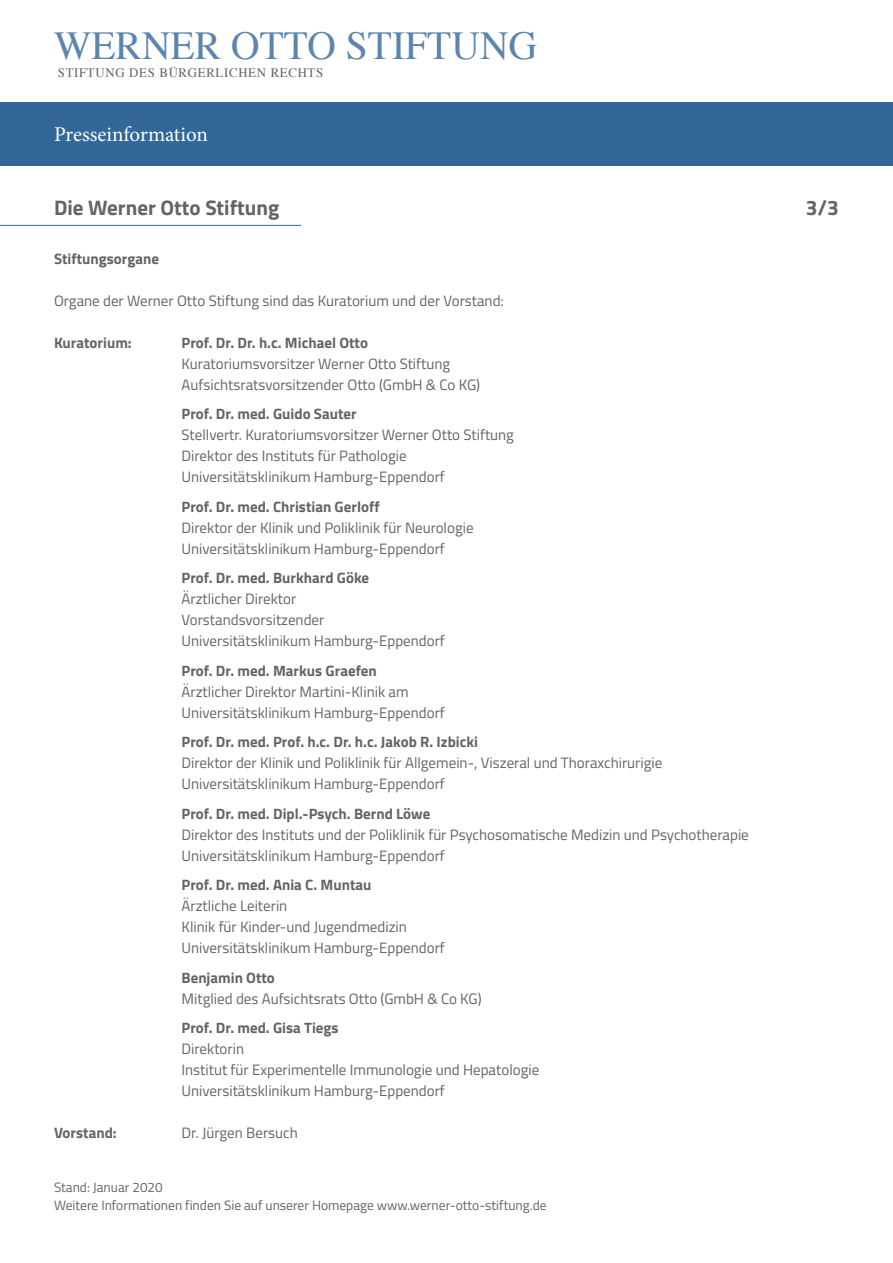
<style>
.page{position:relative;width:893px;height:1263px;background:#fff}
.page>*{position:absolute;margin:0;border:0;box-sizing:border-box;transform-origin:0 0}
.t1{font:39.6px "Times";color:#5c85ad}
.t2{font:700 21px "Titillium Web";color:#646464}
.t3{font:21px "Minion Pro";color:#fff}
.t4{font:15px/21px "Titillium Web";color:#646464}
.t5{font:700 15px "Titillium Web";color:#646464}
.t6{font:13.5px/18px "Titillium Web";color:#646464}
.t7{font:12.9px "Times";letter-spacing:.05em;color:#646464}
</style>
<div class="page">
<div style="left:0;top:102px;width:893px;height:64px;background:#336799"></div>
<hr style="left:0;top:225px;width:301px;height:1px;background:#336799">
<h1 class="t1" style="left:54px;top:9px;width:485px">WERNER OTTO STIFTUNG</h1>
<p class="t7" style="left:58px;top:61px;width:267px">STIFTUNG DES BÜRGERLICHEN RECHTS</p>
<h2 class="t3" style="left:54px;top:120px;width:156px">Presseinformation</h2>
<h2 class="t2" style="left:54px;top:192px;width:227px">Die Werner Otto Stiftung</h2>
<h2 class="t2" style="left:806px;top:192px;width:35px">3/3</h2>
<p class="t5" style="left:54px;top:247px;width:107px">Stiftungsorgane</p>
<p class="t4" style="left:54px;top:289px;width:451px">Organe der Werner Otto Stiftung sind das Kuratorium und der Vorstand:</p>
<p class="t5" style="left:54px;top:331px;width:79px">Kuratorium:</p>
<p class="t5" style="left:182px;top:331px;width:188px">Prof. Dr. Dr. h.c. Michael Otto</p>
<p class="t4" style="left:182px;top:352px;width:300px">Kuratoriumsvorsitzer Werner Otto Stiftung<br>Aufsichtsratsvorsitzender Otto (GmbH &amp; Co KG)</p>
<p class="t5" style="left:182px;top:402px;width:177px">Prof. Dr. med. Guido Sauter</p>
<p class="t4" style="left:182px;top:424px;width:334px">Stellvertr. Kuratoriumsvorsitzer Werner Otto Stiftung<br>Direktor des Instituts für Pathologie<br>Universitätsklinikum Hamburg-Eppendorf</p>
<p class="t5" style="left:182px;top:495px;width:200px">Prof. Dr. med. Christian Gerloff</p>
<p class="t4" style="left:182px;top:516px;width:293px">Direktor der Klinik und Poliklinik für Neurologie<br>Universitätsklinikum Hamburg-Eppendorf</p>
<p class="t5" style="left:182px;top:566px;width:189px">Prof. Dr. med. Burkhard Göke</p>
<p class="t4" style="left:182px;top:588px;width:265px">Ärztlicher Direktor<br>Vorstandsvorsitzender<br>Universitätsklinikum Hamburg-Eppendorf</p>
<p class="t5" style="left:182px;top:659px;width:197px">Prof. Dr. med. Markus Graefen</p>
<p class="t4" style="left:182px;top:680px;width:265px">Ärztlicher Direktor Martini-Klinik am<br>Universitätsklinikum Hamburg-Eppendorf</p>
<p class="t5" style="left:182px;top:730px;width:298px">Prof. Dr. med. Prof. h.c. Dr. h.c. Jakob R. Izbicki</p>
<p class="t4" style="left:182px;top:752px;width:482px">Direktor der Klinik und Poliklinik für Allgemein-, Viszeral und Thoraxchirurigie<br>Universitätsklinikum Hamburg-Eppendorf</p>
<p class="t5" style="left:182px;top:802px;width:250px">Prof. Dr. med. Dipl.-Psych. Bernd Löwe</p>
<p class="t4" style="left:182px;top:823px;width:569px">Direktor des Instituts und der Poliklinik für Psychosomatische Medizin und Psychotherapie<br>Universitätsklinikum Hamburg-Eppendorf</p>
<p class="t5" style="left:182px;top:873px;width:191px">Prof. Dr. med. Ania C. Muntau</p>
<p class="t4" style="left:182px;top:895px;width:265px">Ärztliche Leiterin<br>Klinik für Kinder-und Jugendmedizin<br>Universitätsklinikum Hamburg-Eppendorf</p>
<p class="t5" style="left:182px;top:966px;width:95px">Benjamin Otto</p>
<p class="t4" style="left:182px;top:987px;width:302px">Mitglied des Aufsichtsrats Otto (GmbH &amp; Co KG)</p>
<p class="t5" style="left:182px;top:1016px;width:159px">Prof. Dr. med. Gisa Tiegs</p>
<p class="t4" style="left:182px;top:1038px;width:359px">Direktorin<br>Institut für Experimentelle Immunologie und Hepatologie<br>Universitätsklinikum Hamburg-Eppendorf</p>
<p class="t5" style="left:54px;top:1121px;width:64px">Vorstand:</p>
<p class="t4" style="left:182px;top:1122px;width:118px">Dr. Jürgen Bersuch</p>
<p class="t6" style="left:54px;top:1178px;width:494px">Stand: Januar 2020<br>Weitere Informationen finden Sie auf unserer Homepage www.werner-otto-stiftung.de</p>
</div>
